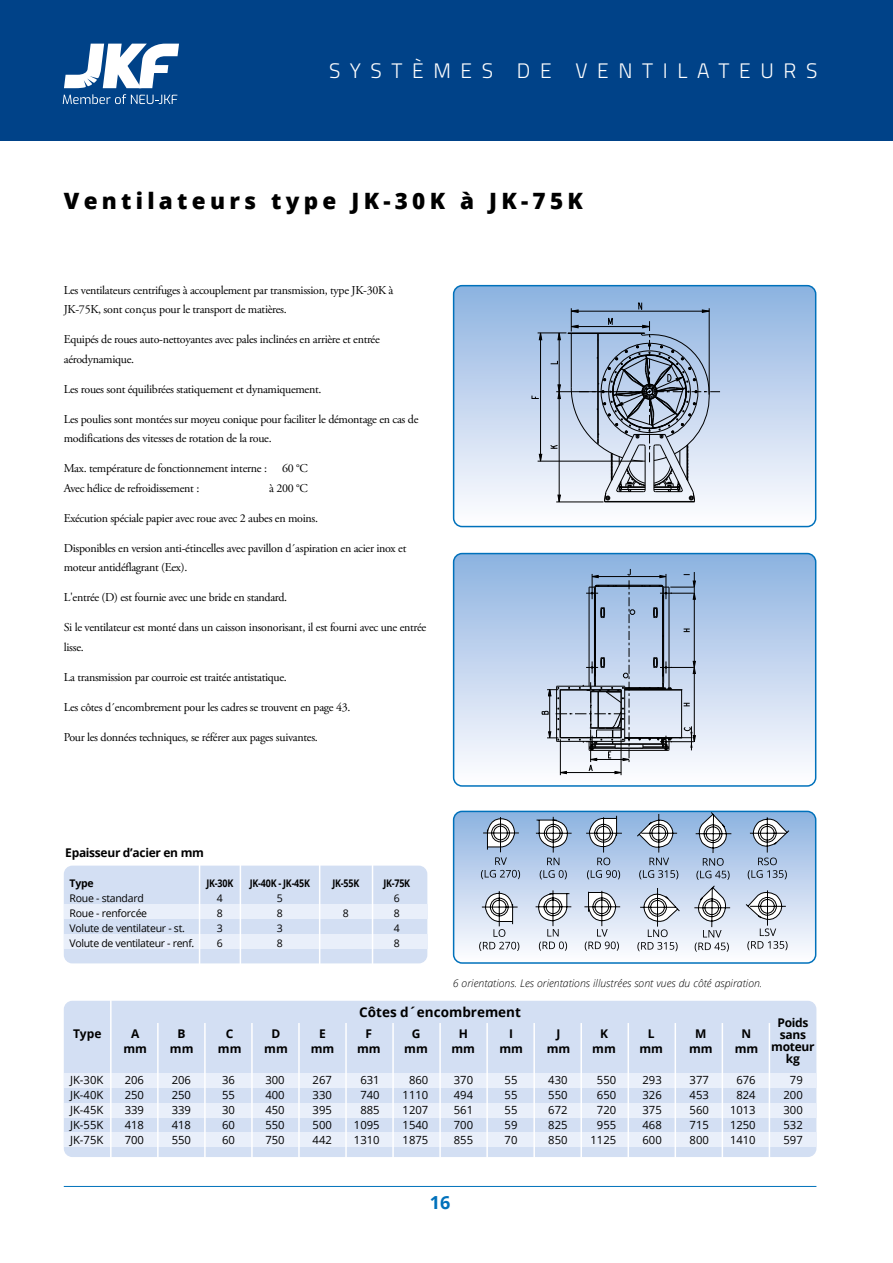
<style>
.page{position:relative;width:893px;height:1263px;background:#fff}
.page>*{position:absolute;margin:0;border:0;box-sizing:border-box;transform-origin:0 0}
.t1{font:800 22.5px "Open Sans";letter-spacing:.19em;color:#000}
.t2{font:300 21px "Titillium";letter-spacing:.46em;color:#fff}
.t3{font:700 18px "Open Sans";color:#0071bb}
.t4{font:700 13.5px "Open Sans";color:#000}
.t5{font:12px/19.5px "Adobe Garamond Pro";letter-spacing:-.025em;color:#000}
.t6{font:700 12px/12px "Open Sans";letter-spacing:-.025em;color:#000;text-align:center}
.t7{font:11.25px/15px "Open Sans";color:#000;text-align:justify}
.t8{font:10.5px "Open Sans";letter-spacing:-.025em;color:#000}
.t9{font:italic 300 10.5px "Open Sans";color:#000}
.t10{font:700 10.5px "Open Sans";letter-spacing:-.025em;color:#000;scale:.85 1}
.t11{font:700 10.5px "Open Sans";letter-spacing:-.025em;color:#000}
</style>
<div class="page">
<hr style="left:64px;top:1186px;width:752px;height:1px;background:#0071bb">
<div style="left:0;top:0;width:893px;height:140px;background:#004288"></div>
<svg style="left:64px;top:44px;width:115px;height:44px"></svg>
<svg style="left:63px;top:94px;width:114px;height:10px"></svg>
<svg style="left:454px;top:554px;width:362px;height:232px"></svg>
<div style="left:453px;top:553px;width:363px;height:234px;border:2px solid #0071bb;border-radius:9px"></div>
<div style="left:64px;top:1001px;width:752px;height:156px;background:#d3dff3;border-radius:9px"></div>
<div style="left:64px;top:1073px;width:752px;height:15px;background:#e9effa"></div>
<div style="left:64px;top:1102px;width:752px;height:15px;background:#e9effa"></div>
<div style="left:64px;top:1132px;width:752px;height:15px;background:#e9effa"></div>
<hr style="left:110px;top:998px;width:2px;height:182px;background:#fff">
<hr style="left:157px;top:1023px;width:2px;height:144px;background:#fff">
<hr style="left:204px;top:1023px;width:2px;height:144px;background:#fff">
<hr style="left:251px;top:1023px;width:2px;height:144px;background:#fff">
<hr style="left:298px;top:1023px;width:2px;height:144px;background:#fff">
<hr style="left:345px;top:1023px;width:2px;height:144px;background:#fff">
<hr style="left:392px;top:1023px;width:2px;height:144px;background:#fff">
<hr style="left:439px;top:1023px;width:2px;height:144px;background:#fff">
<hr style="left:486px;top:1023px;width:2px;height:144px;background:#fff">
<hr style="left:533px;top:1023px;width:2px;height:144px;background:#fff">
<hr style="left:580px;top:1023px;width:2px;height:144px;background:#fff">
<hr style="left:627px;top:1023px;width:2px;height:144px;background:#fff">
<hr style="left:675px;top:1023px;width:1px;height:144px;background:#fff">
<hr style="left:722px;top:1023px;width:1px;height:144px;background:#fff">
<hr style="left:769px;top:1023px;width:1px;height:144px;background:#fff">
<svg style="left:454px;top:811px;width:362px;height:152px"></svg>
<svg style="left:479px;top:814px;width:310px;height:138px;background:#b6c3d6"></svg>
<div style="left:453px;top:811px;width:363px;height:153px;border:2px solid #0071bb;border-radius:9px"></div>
<div style="left:64px;top:866px;width:363px;height:97px;background:#d3dff3;border-radius:9px"></div>
<div style="left:64px;top:904px;width:363px;height:15px;background:#e9effa"></div>
<div style="left:64px;top:934px;width:363px;height:15px;background:#e9effa"></div>
<hr style="left:199px;top:862px;width:1px;height:108px;background:#fff">
<hr style="left:240px;top:862px;width:1px;height:108px;background:#fff">
<hr style="left:319px;top:862px;width:1px;height:108px;background:#fff">
<hr style="left:372px;top:862px;width:1px;height:108px;background:#fff">
<svg style="left:454px;top:286px;width:362px;height:240px"></svg>
<svg style="left:531px;top:299px;width:189px;height:204px;background:#a5b4c9"></svg>
<div style="left:453px;top:285px;width:363px;height:242px;border:2px solid #0071bb;border-radius:9px"></div>
<hr style="left:560px;top:739px;width:1px;height:36px;background:#000">
<hr style="left:621px;top:739px;width:1px;height:36px;background:#000">
<svg style="left:541px;top:568px;width:155px;height:206px;background:#aebed3"></svg>
<h2 class="t2" style="left:329px;top:55px;width:490px">SYSTÈMES DE VENTILATEURS</h2>
<h1 class="t1" style="left:64px;top:183px;width:521px">Ventilateurs type JK-30K à JK-75K</h1>
<p class="t5" style="left:64px;top:280px;width:331px">Les ventilateurs centrifuges à accouplement par transmission, type JK-30K à<br>JK-75K, sont conçus pour le transport de matières.</p>
<p class="t5" style="left:64px;top:330px;width:317px">Equipés de roues auto-nettoyantes avec pales inclinées en arrière et entrée aérodynamique.</p>
<p class="t5" style="left:64px;top:379px;width:259px">Les roues sont équilibrées statiquement et dynamiquement.</p>
<p class="t5" style="left:64px;top:409px;width:356px">Les poulies sont montées sur moyeu conique pour faciliter le démontage en cas de modifications des vitesses de rotation de la roue.</p>
<p class="t5" style="left:64px;top:459px;width:205px">Max. température de fonctionnement interne :</p>
<p class="t5" style="left:282px;top:459px;width:27px">60 °C</p>
<p class="t5" style="left:64px;top:478px;width:137px">Avec hélice de refroidissement :</p>
<p class="t5" style="left:269px;top:478px;width:40px">à 200 °C</p>
<p class="t5" style="left:64px;top:508px;width:256px">Exécution spéciale papier avec roue avec 2 aubes en moins.</p>
<p class="t5" style="left:64px;top:538px;width:344px">Disponibles en version anti-étincelles avec pavillon d´aspiration en acier inox et moteur antidéflagrant (Eex).</p>
<p class="t5" style="left:64px;top:588px;width:225px">L'entrée (D) est fournie avec une bride en standard.</p>
<p class="t5" style="left:64px;top:618px;width:364px">Si le ventilateur est monté dans un caisson insonorisant, il est fourni avec une entrée lisse.</p>
<p class="t5" style="left:64px;top:667px;width:225px">La transmission par courroie est traitée antistatique.</p>
<p class="t5" style="left:64px;top:697px;width:288px">Les côtes d´encombrement pour les cadres se trouvent en page 43.</p>
<p class="t5" style="left:64px;top:727px;width:256px">Pour les données techniques, se référer aux pages suivantes.</p>
<p class="t6" style="left:65px;top:846px;width:140px">Epaisseur d’acier en mm</p>
<p class="t11" style="left:70px;top:875px;width:26px">Type</p>
<p class="t10" style="left:207px;top:875px;width:33px">JK-30K</p>
<p class="t10" style="left:250px;top:875px;width:72px">JK-40K - JK-45K</p>
<p class="t10" style="left:333px;top:875px;width:33px">JK-55K</p>
<p class="t10" style="left:383px;top:875px;width:33px">JK-75K</p>
<p class="t8" style="left:70px;top:891px;width:76px">Roue - standard</p>
<p class="t8" style="left:217px;top:891px;width:8px">4</p>
<p class="t8" style="left:277px;top:891px;width:8px">5</p>
<p class="t8" style="left:394px;top:891px;width:8px">6</p>
<p class="t8" style="left:70px;top:906px;width:79px">Roue - renforcée</p>
<p class="t8" style="left:217px;top:906px;width:8px">8</p>
<p class="t8" style="left:277px;top:906px;width:8px">8</p>
<p class="t8" style="left:343px;top:906px;width:8px">8</p>
<p class="t8" style="left:394px;top:906px;width:8px">8</p>
<p class="t8" style="left:70px;top:921px;width:117px">Volute de ventilateur - st.</p>
<p class="t8" style="left:217px;top:921px;width:8px">3</p>
<p class="t8" style="left:277px;top:921px;width:8px">3</p>
<p class="t8" style="left:394px;top:921px;width:8px">4</p>
<p class="t8" style="left:70px;top:936px;width:126px">Volute de ventilateur - renf.</p>
<p class="t8" style="left:217px;top:936px;width:8px">6</p>
<p class="t8" style="left:277px;top:936px;width:8px">8</p>
<p class="t8" style="left:394px;top:936px;width:8px">8</p>
<p class="t9" style="left:453px;top:976px;width:311px">6 orientations. Les orientations illustrées sont vues du côté aspiration.</p>
<p class="t4" style="left:359px;top:1002px;width:163px">Côtes d´encombrement</p>
<p class="t6" style="left:73px;top:1027px;width:30px">Type</p>
<p class="t6" style="left:131px;top:1027px;width:10px">A</p>
<p class="t6" style="left:178px;top:1027px;width:10px">B</p>
<p class="t6" style="left:226px;top:1027px;width:9px">C</p>
<p class="t6" style="left:272px;top:1027px;width:10px">D</p>
<p class="t6" style="left:319px;top:1027px;width:8px">E</p>
<p class="t6" style="left:366px;top:1027px;width:8px">F</p>
<p class="t6" style="left:412px;top:1027px;width:10px">G</p>
<p class="t6" style="left:459px;top:1027px;width:11px">H</p>
<p class="t6" style="left:509px;top:1027px;width:5px">I</p>
<p class="t6" style="left:557px;top:1027px;width:5px">J</p>
<p class="t6" style="left:600px;top:1027px;width:9px">K</p>
<p class="t6" style="left:648px;top:1027px;width:8px">L</p>
<p class="t6" style="left:695px;top:1027px;width:13px">M</p>
<p class="t6" style="left:742px;top:1027px;width:11px">N</p>
<p class="t6" style="left:123px;top:1042px;width:25px">mm</p>
<p class="t6" style="left:170px;top:1042px;width:25px">mm</p>
<p class="t6" style="left:218px;top:1042px;width:25px">mm</p>
<p class="t6" style="left:264px;top:1042px;width:25px">mm</p>
<p class="t6" style="left:311px;top:1042px;width:25px">mm</p>
<p class="t6" style="left:357px;top:1042px;width:25px">mm</p>
<p class="t6" style="left:404px;top:1042px;width:25px">mm</p>
<p class="t6" style="left:451px;top:1042px;width:25px">mm</p>
<p class="t6" style="left:499px;top:1042px;width:25px">mm</p>
<p class="t6" style="left:547px;top:1042px;width:25px">mm</p>
<p class="t6" style="left:592px;top:1042px;width:25px">mm</p>
<p class="t6" style="left:639px;top:1042px;width:25px">mm</p>
<p class="t6" style="left:689px;top:1042px;width:25px">mm</p>
<p class="t6" style="left:735px;top:1042px;width:25px">mm</p>
<p class="t6" style="left:771px;top:1016px;width:45px">Poids sans moteur kg</p>
<p class="t7" style="left:70px;top:1072px;width:35px">JK-30K JK-40K JK-45K JK-55K JK-75K</p>
<p class="t7" style="left:125px;top:1072px;width:21px">206<br>250<br>339<br>418<br>700</p>
<p class="t7" style="left:172px;top:1072px;width:21px">206<br>250<br>339<br>418<br>550</p>
<p class="t7" style="left:222px;top:1072px;width:14px">36<br>55<br>30<br>60<br>60</p>
<p class="t7" style="left:265px;top:1072px;width:21px">300<br>400<br>450<br>550<br>750</p>
<p class="t7" style="left:313px;top:1072px;width:21px">267<br>330<br>395<br>500<br>442</p>
<p class="t7" style="left:354px;top:1072px;width:27px;text-align:center">631<br>740<br>885<br>1095<br>1310</p>
<p class="t7" style="left:403px;top:1072px;width:27px;text-align:center">860<br>1110<br>1207<br>1540<br>1875</p>
<p class="t7" style="left:454px;top:1072px;width:21px">370<br>494<br>561<br>700<br>855</p>
<p class="t7" style="left:505px;top:1072px;width:14px">55<br>55<br>55<br>59<br>70</p>
<p class="t7" style="left:548px;top:1072px;width:21px">430<br>550<br>672<br>825<br>850</p>
<p class="t7" style="left:590px;top:1072px;width:27px;text-align:center">550<br>650<br>720<br>955<br>1125</p>
<p class="t7" style="left:642px;top:1072px;width:21px">293<br>326<br>375<br>468<br>600</p>
<p class="t7" style="left:690px;top:1072px;width:21px">377<br>453<br>560<br>715<br>800</p>
<p class="t7" style="left:730px;top:1072px;width:27px;text-align:center">676<br>824<br>1013<br>1250<br>1410</p>
<p class="t7" style="left:783px;top:1072px;width:21px;text-align:center">79<br>200<br>300<br>532<br>597</p>
<h3 class="t3" style="left:430px;top:1189px;width:22px">16</h3>
</div>
